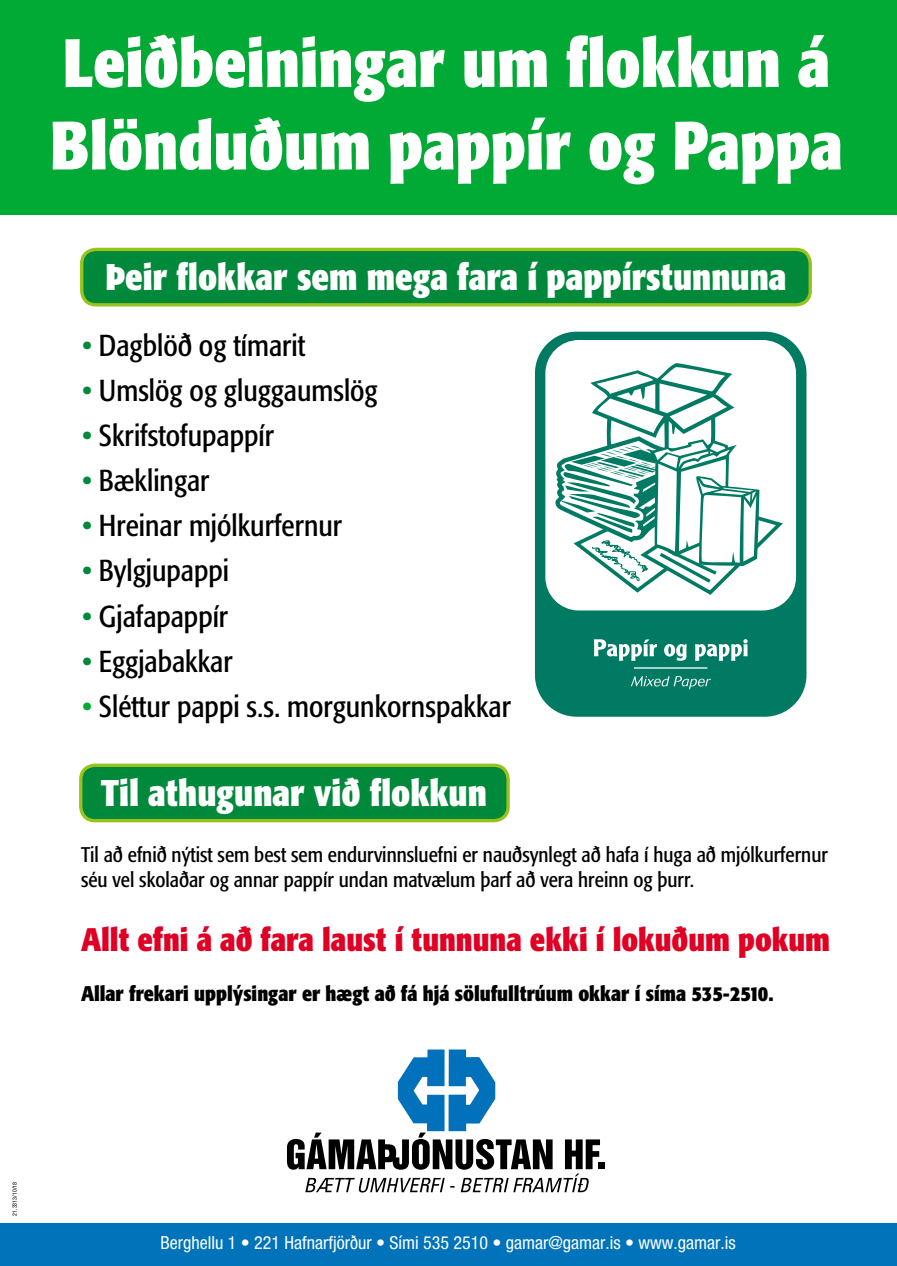
<style>
.page{position:relative;width:897px;height:1266px;background:#fff}
.page>*{position:absolute;margin:0;border:0;box-sizing:border-box;transform-origin:0 0}
.t1{font:700 condensed 67.5px/82.5px "Formata";color:#fff}
.t2{font:700 condensed 36.75px "Formata";color:#fff}
.t3{font:700 condensed 32.25px "Formata";color:#df0024}
.t4{font:condensed 30px "Formata";color:#000}
.t5{font:condensed 21px/25.2px "Formata";color:#000}
.t6{font:700 condensed 21px "Formata";color:#000}
.t7{font:condensed 18px "Helvetica Neue";color:#fff}
.t8{font:condensed 6px "Helvetica Neue";color:#000}
.s1{color:#00893a}
.s2{color:#01aa34}
</style>
<div class="page">
<div style="left:0;top:0;width:896px;height:214px;background:#01aa34"></div>
<div style="left:82px;top:249px;width:728px;height:56px;background:#00893a;border-radius:14px"></div>
<div style="left:80px;top:248px;width:731px;height:58px;border:3px solid #98c21c;border-radius:14px"></div>
<div style="left:81px;top:765px;width:427px;height:56px;background:#00893a;border-radius:14px"></div>
<div style="left:79px;top:763px;width:430px;height:59px;border:3px solid #98c21c;border-radius:14px"></div>
<div style="left:0;top:1223px;width:896px;height:43px;background:#0073bb"></div>
<svg style="left:287px;top:1049px;width:313px;height:143px"></svg>
<div style="left:598px;top:1162px;width:6px;height:7px;background:#000"></div>
<div style="left:535px;top:332px;width:271px;height:385px;background:#007a62;border-radius:42px"></div>
<div style="left:545px;top:340px;width:250px;height:270px;background:#fff;border-radius:33px"></div>
<hr style="left:633px;top:667px;width:74px;height:2px;background:#fff">
<svg style="left:555px;top:363px;width:228px;height:232px"></svg>
<svg style="left:593px;top:639px;width:154px;height:22px"></svg>
<svg style="left:631px;top:676px;width:79px;height:13px"></svg>
<h1 class="t1" style="left:50px;top:21px;width:793px">Leiðbeiningar um flokkun á<br>Blönduðum pappír og Pappa</h1>
<p class="t2" style="left:105px;top:254px;width:682px">Þeir flokkar sem mega fara í pappírstunnuna</p>
<p class="t4" style="left:82px;top:328px;width:224px"><span class="s1">•</span> Dagblöð og tímarit</p>
<p class="t4" style="left:82px;top:373px;width:297px"><span class="s1">•</span> Umslög og gluggaumslög</p>
<p class="t4" style="left:82px;top:418px;width:193px"><span class="s1">•</span> Skrifstofupappír</p>
<p class="t4" style="left:82px;top:463px;width:129px"><span class="s1">•</span> Bæklingar</p>
<p class="t4" style="left:82px;top:508px;width:261px"><span class="s1">•</span> Hreinar mjólkurfernur</p>
<p class="t4" style="left:82px;top:553px;width:148px"><span class="s1">•</span> Bylgjupappi</p>
<p class="t4" style="left:82px;top:598px;width:148px"><span class="s1">•</span> Gjafapappír</p>
<p class="t4" style="left:82px;top:643px;width:152px"><span class="s1">•</span> Eggjabakkar</p>
<p class="t4" style="left:82px;top:688px;width:430px"><span class="s2">•</span> Sléttur pappi s.s. morgunkornspakkar</p>
<p class="t2" style="left:101px;top:770px;width:387px">Til athugunar við flokkun</p>
<p class="t5" style="left:81px;top:842px;width:748px">Til að efnið nýtist sem best sem endurvinnsluefni er nauðsynlegt að hafa í huga að mjólkurfernur séu vel skolaðar og annar pappír undan matvælum þarf að vera hreinn og þurr.</p>
<p class="t3" style="left:81px;top:919px;width:750px">Allt efni á að fara laust í tunnuna ekki í lokuðum pokum</p>
<p class="t6" style="left:81px;top:981px;width:694px">Allar frekari upplýsingar er hægt að fá hjá sölufulltrúum okkar í síma 535-2510.</p>
<p class="t8" style="left:11px;top:1215px;width:35px;rotate:-90deg">21.3313/10/18</p>
<p class="t7" style="left:160px;top:1232px;width:576px">Berghellu 1 • 221 Hafnarfjörður • Sími 535 2510 • gamar@gamar.is • www.gamar.is</p>
</div>
